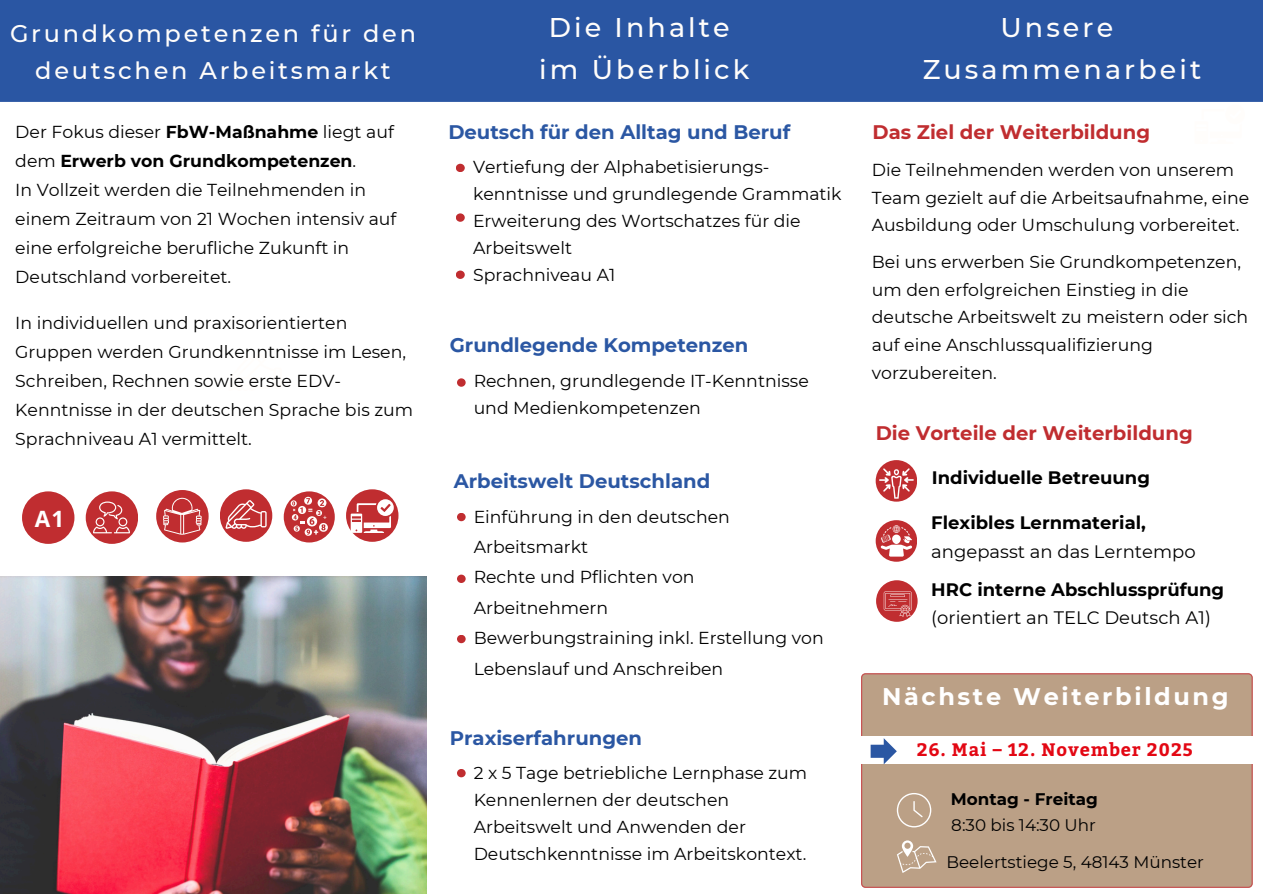
<style>
.page{position:relative;width:1263px;height:894px;background:#fff}
.page>*{position:absolute;margin:0;border:0;box-sizing:border-box;transform-origin:0 0}
.t1{font:500 27px/41.7px "Montserrat";letter-spacing:.115em;color:#fffdfb;text-align:center}
.t2{font:500 24px/37.2px "Montserrat";letter-spacing:.115em;color:#fffdfb;text-align:center}
.t3{font:700 24px "Montserrat";letter-spacing:.11em;color:#fff}
.t4{font:700 22.5px "Open Sans";color:#fff}
.t5{font:700 19.65px "Montserrat";color:#2b57a3}
.t6{font:700 19.65px "Montserrat";color:#c02d30}
.t7{font:18px/28.2px "Montserrat";color:#000}
.t8{font:700 18px "Montserrat";color:#000}
.t9{font:700 18px "Bitter";letter-spacing:.05em;color:#e30713}
.t10{font:17.25px/29px "Montserrat";color:#000}
.t11{font:700 17.25px/29px "Montserrat";color:#000}
.t12{font:16.8px "Montserrat";color:#000}
.t13{font:700 16.8px "Montserrat";color:#000}
.s1{font-weight:400}
.s2{font-weight:700}
</style>
<div class="page">
<div style="left:0;top:0;width:1263px;height:102px;background:#2a56a3"></div>
<div style="left:861px;top:673px;width:392px;height:214px;background:#bba086"></div>
<div style="left:850px;top:736px;width:408px;height:28px;background:#fff"></div>
<svg style="left:871px;top:738px;width:26px;height:26px"></svg>
<div style="left:86px;top:491px;width:52px;height:52px;background:#c02d30;border-radius:50%"></div>
<svg style="left:93px;top:501px;width:37px;height:32px"></svg>
<div style="left:284px;top:491px;width:51px;height:51px;background:#c02d30;border-radius:50%"></div>
<svg style="left:291px;top:496px;width:37px;height:41px"></svg>
<div style="left:156px;top:490px;width:53px;height:52px;background:#c02d30;border-radius:50%"></div>
<svg style="left:163px;top:497px;width:38px;height:37px"></svg>
<div style="left:220px;top:489px;width:52px;height:52px;background:#c02d30;border-radius:50%"></div>
<svg style="left:225px;top:500px;width:42px;height:28px"></svg>
<div style="left:22px;top:491px;width:52px;height:52px;background:#c02d30;border-radius:50%"></div>
<div style="left:346px;top:489px;width:52px;height:52px;background:#c02d30;border-radius:50%"></div>
<svg style="left:351px;top:499px;width:42px;height:34px"></svg>
<svg style="left:897px;top:792px;width:34px;height:35px"></svg>
<svg style="left:897px;top:840px;width:39px;height:32px"></svg>
<img style="left:0;top:576px;width:426px;height:317px">
<div style="left:876px;top:520px;width:41px;height:41px;background:#c02d30;border-radius:50%"></div>
<svg style="left:881px;top:525px;width:31px;height:31px"></svg>
<div style="left:876px;top:460px;width:41px;height:41px;background:#c02d30;border-radius:50%"></div>
<svg style="left:879px;top:468px;width:35px;height:30px"></svg>
<div style="left:876px;top:580px;width:42px;height:41px;background:#c02d30;border-radius:50%"></div>
<svg style="left:884px;top:591px;width:28px;height:26px"></svg>
<svg style="left:457px;top:512px;width:9px;height:9px"></svg>
<div style="left:457px;top:574px;width:9px;height:9px;background:#c02d30;border-radius:50%"></div>
<svg style="left:457px;top:634px;width:9px;height:9px"></svg>
<div style="left:457px;top:378px;width:9px;height:8px;background:#c02d30;border-radius:50%"></div>
<div style="left:456px;top:164px;width:9px;height:8px;background:#c02d30;border-radius:50%"></div>
<div style="left:456px;top:213px;width:9px;height:9px;background:#c02d30;border-radius:50%"></div>
<div style="left:456px;top:270px;width:9px;height:9px;background:#c02d30;border-radius:50%"></div>
<svg style="left:457px;top:768px;width:9px;height:9px"></svg>
<p class="t2" style="left:10px;top:14px;width:407px">Grundkompetenzen für den deutschen Arbeitsmarkt</p>
<h1 class="t11" style="left:15px;top:118px;width:380px"><span class="s1">Der Fokus dieser</span> FbW-Maßnahme <span class="s1">liegt auf dem</span> Erwerb von Grundkompetenzen<span class="s1">.</span></h1>
<p class="t10" style="left:15px;top:175px;width:383px">In Vollzeit werden die Teilnehmenden in einem Zeitraum von 21 Wochen intensiv auf eine erfolgreiche berufliche Zukunft in Deutschland vorbereitet.</p>
<p class="t10" style="left:15px;top:308px;width:399px">In individuellen und praxisorientierten Gruppen werden Grundkenntnisse im Lesen, Schreiben, Rechnen sowie erste EDV-Kenntnisse in der deutschen Sprache bis zum Sprachniveau A1 vermittelt.</p>
<h1 class="t4" style="left:35px;top:503px;width:31px">A1</h1>
<h4 class="t1" style="left:539px;top:7px;width:212px">Die Inhalte im Überblick</h4>
<p class="t5" style="left:448px;top:120px;width:343px">Deutsch für den Alltag und Beruf</p>
<h4 class="t10" style="left:473px;top:154px;width:370px;line-height:27px">Vertiefung der Alphabetisierungs&shy;kenntnisse und grundlegende Grammatik</h4>
<p class="t10" style="left:473px;top:208px;width:329px;line-height:27px">Erweiterung des Wortschatzes für die<br>Arbeitswelt</p>
<p class="t10" style="left:473px;top:261px;width:144px">Sprachniveau A1</p>
<h4 class="t5" style="left:450px;top:332px;width:300px">Grundlegende Kompetenzen</h4>
<p class="t10" style="left:474px;top:367px;width:337px;line-height:27px">Rechnen, grundlegende IT-Kenntnisse und Medienkompetenzen</p>
<p class="t5" style="left:454px;top:468px;width:258px">Arbeitswelt Deutschland</p>
<h4 class="t10" style="left:474px;top:501px;width:258px;line-height:30.3px">Einführung in den deutschen<br>Arbeitsmarkt</h4>
<h2 class="t10" style="left:474px;top:562px;width:222px;line-height:30.3px">Rechte und Pflichten von<br>Arbeitnehmern</h2>
<p class="t10" style="left:474px;top:622px;width:352px;line-height:30.3px">Bewerbungstraining inkl. Erstellung von<br>Lebenslauf und Anschreiben</p>
<p class="t5" style="left:450px;top:725px;width:194px">Praxiserfahrungen</p>
<p class="t10" style="left:474px;top:759px;width:335px;line-height:27px">2 x 5 Tage betriebliche Lernphase zum Kennenlernen der deutschen Arbeitswelt und Anwenden der Deutschkenntnisse im Arbeitskontext.</p>
<h4 class="t1" style="left:923px;top:7px;width:280px">Unsere<br>Zusammenarbeit</h4>
<p class="t6" style="left:872px;top:120px;width:279px">Das Ziel der Weiterbildung</p>
<p class="t10" style="left:872px;top:156px;width:379px;line-height:27.5px">Die Teilnehmenden werden von unserem<br>Team gezielt auf die Arbeitsaufnahme, eine<br>Ausbildung oder Umschulung vorbereitet.</p>
<p class="t10" style="left:872px;top:248px;width:378px;line-height:27.5px">Bei uns erwerben Sie Grundkompetenzen, um den erfolgreichen Einstieg in die deutsche Arbeitswelt zu meistern oder sich auf eine Anschlussqualifizierung vorzubereiten.</p>
<p class="t6" style="left:876px;top:421px;width:319px">Die Vorteile der Weiterbildung</p>
<p class="t8" style="left:932px;top:466px;width:220px">Individuelle Betreuung</p>
<h4 class="t8" style="left:931px;top:512px;width:216px">Flexibles Lernmaterial,</h4>
<p class="t7" style="left:931px;top:537px;width:266px">angepasst an das Lerntempo</p>
<p class="t7" style="left:931px;top:575px;width:294px"><span class="s2">HRC interne Abschlussprüfung </span>(orientiert an TELC Deutsch A1)</p>
<h3 class="t3" style="left:882px;top:682px;width:348px">Nächste Weiterbildung</h3>
<p class="t9" style="left:917px;top:736px;width:278px">26. Mai – 12. November 2025</p>
<p class="t13" style="left:951px;top:788px;width:148px">Montag - Freitag</p>
<p class="t12" style="left:951px;top:814px;width:146px">8:30 bis 14:30 Uhr</p>
<p class="t12" style="left:946px;top:851px;width:259px">Beelertstiege 5, 48143 Münster</p>
</div>
